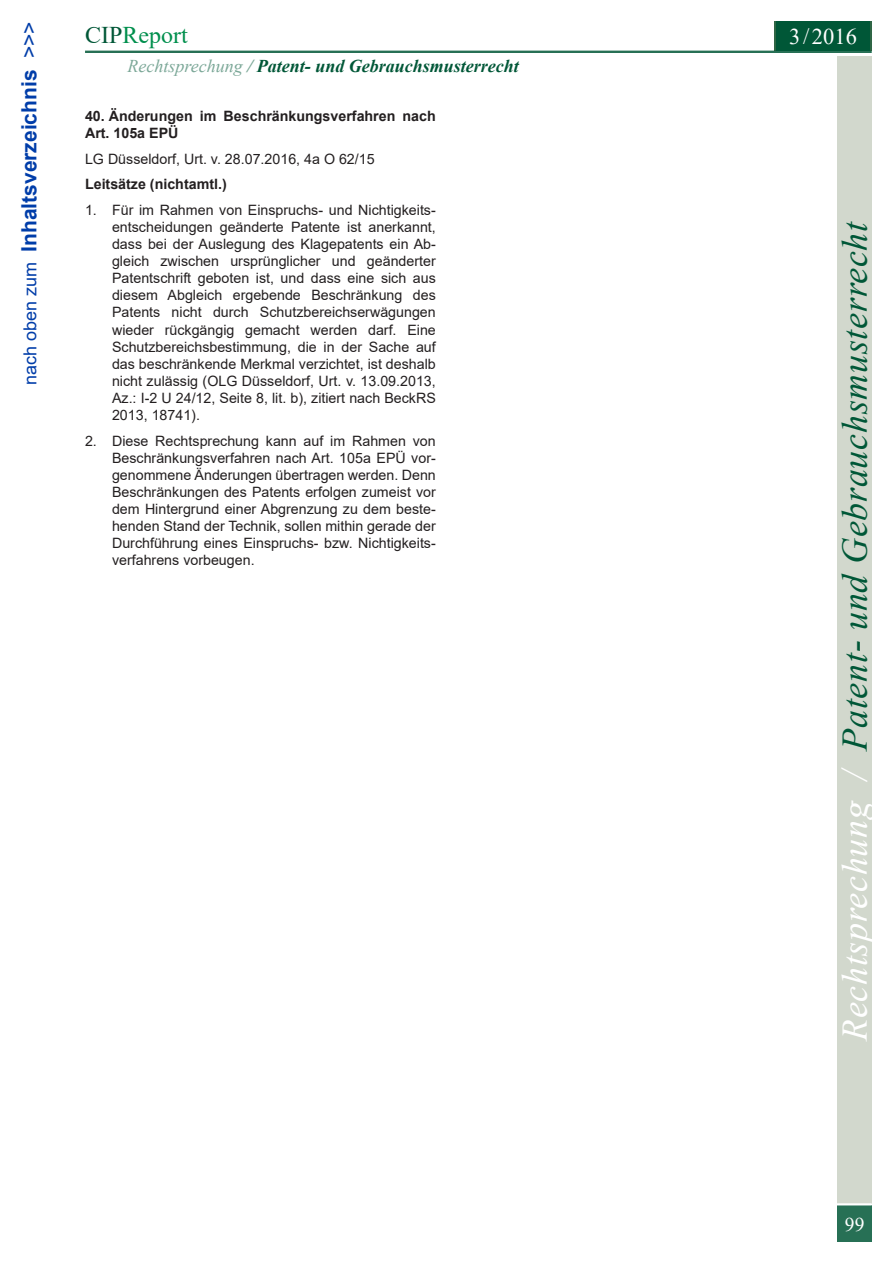
<style>
.page{position:relative;width:893px;height:1263px;background:#fff}
.page>*{position:absolute;margin:0;border:0;box-sizing:border-box;transform-origin:0 0}
.t1{font:italic 36px "Times New Roman";letter-spacing:.02em;color:#005737}
.t2{font:24px "Times New Roman";color:#008f4d}
.t3{font:22.5px "Times New Roman";color:#fff}
.t4{font:700 21px "Arial";color:#003da9}
.t5{font:19.5px "Times New Roman";color:#fff}
.t6{font:italic 700 18px "Times New Roman";color:#005737}
.Link_zum_Urteil{font:14.25px/17.1px "Arial";color:#231f20;text-align:justify}
.Beitragstitel{font:700 14.25px/17.1px "Arial";color:#231f20}
.s1{font-weight:400;font-size:18px}
.s2{font-weight:400}
.s3{color:#005737}
.s4{font-weight:400;color:#7ca898}
.s5{color:#7ca898}
.s6{color:#fff}
</style>
<div class="page">
<div style="left:838px;top:56px;width:34px;height:1147px;background:#d2d8cd"></div>
<div style="left:838px;top:1205px;width:34px;height:37px;background:#277055"></div>
<hr style="left:85px;top:51px;width:787px;height:2px;background:#005737">
<div style="left:774px;top:21px;width:98px;height:30px;background:#2f6645"></div>
<div style="left:776px;top:21px;width:94px;height:30px;background:#005737"></div>
<h3 class="t4" style="left:14px;top:385px;width:365px;rotate:-90deg"><span class="s1">nach oben zum</span> Inhaltsverzeichnis <span class="s2">&gt;&gt;&gt;</span></h3>
<h2 class="t2" style="left:85px;top:18px;width:104px"><span class="s3">CIP</span>Report</h2>
<p class="t6" style="left:128px;top:53px;width:393px"><span class="s4">Rechtsprechung</span> <span class="s5">/</span> Patent- und Gebrauchsmusterrecht</p>
<p class="Beitragstitel" style="left:85px;top:108px;width:352px">40. Änderungen im Beschränkungsverfahren nach<br>Art. 105a EPÜ</p>
<p class="Link_zum_Urteil" style="left:85px;top:150px;width:291px">LG Düsseldorf, Urt. v. 28.07.2016, 4a O 62/15</p>
<p class="Beitragstitel" style="left:85px;top:176px;width:143px">Leitsätze (nichtamtl.)</p>
<p class="Link_zum_Urteil" style="left:112px;top:201px;width:325px;text-indent:-27px">1. Für im Rahmen von Einspruchs- und Nichtigkeits&shy;entscheidungen geänderte Patente ist anerkannt, dass bei der Auslegung des Klagepatents ein Ab&shy;gleich zwischen ursprünglicher und geänderter Patentschrift geboten ist, und dass eine sich aus diesem Abgleich ergebende Beschränkung des Patents nicht durch Schutzbereichserwägungen wieder rückgängig gemacht werden darf. Eine Schutzbereichsbestimmung, die in der Sache auf das beschränkende Merkmal verzichtet, ist deshalb nicht zulässig (OLG Düsseldorf, Urt. v. 13.09.2013, Az.: I-2 U 24/12, Seite 8, lit. b), zitiert nach BeckRS 2013, 18741).</p>
<p class="Link_zum_Urteil" style="left:112px;top:432px;width:325px;text-indent:-27px">2. Diese Rechtsprechung kann auf im Rahmen von Beschränkungsverfahren nach Art. 105a EPÜ vor&shy;genommene Änderungen übertragen werden. Denn Beschränkungen des Patents erfolgen zumeist vor dem Hintergrund einer Abgrenzung zu dem beste&shy;henden Stand der Technik, sollen mithin gerade der Durchführung eines Einspruchs- bzw. Nichtigkeits&shy;verfahrens vorbeugen.</p>
<h3 class="t3" style="left:789px;top:21px;width:69px">3/2016</h3>
<h1 class="t1" style="left:830px;top:1041px;width:821px;rotate:-90deg"><span class="s6">Rechtsprechung /</span> Patent- und Gebrauchsmusterrecht</h1>
<h3 class="t5" style="left:845px;top:1210px;width:21px">99</h3>
</div>
